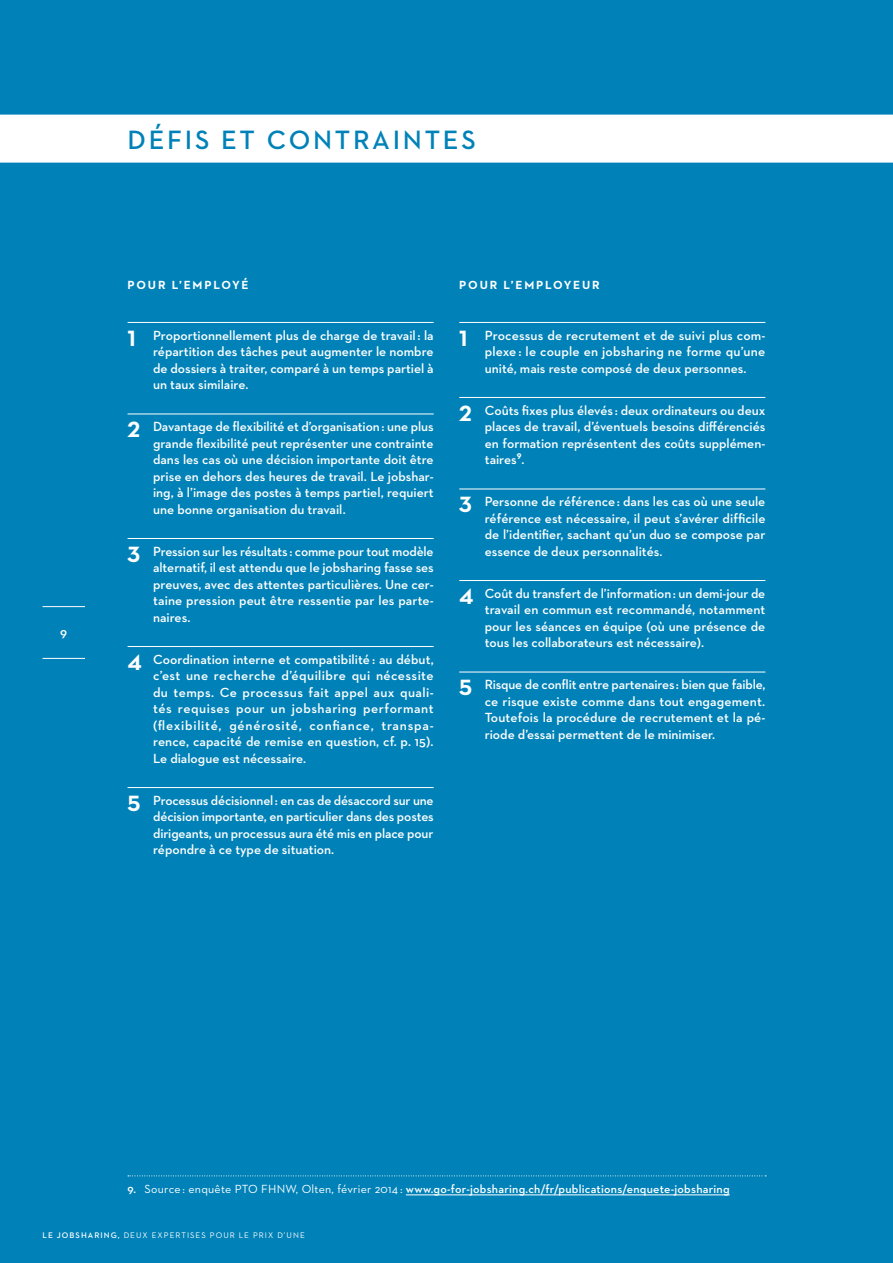
<style>
.page{position:relative;width:893px;height:1263px;background:#0082b8}
.page>*{position:absolute;margin:0;border:0;box-sizing:border-box;transform-origin:0 0}
.gros_titre_G{font:600 27px "Neutraface 2 Text";letter-spacing:.1em;color:#0082b8}
.folio{font:600 13.5px/16.5px "Neutraface 2 Text";color:#fff;text-align:justify}
.notes_1_para{font:600 12px "Neutraface 2 Text";letter-spacing:.02em;color:#fff}
.sous-titre{font:700 12px "Neutraface 2 Text";letter-spacing:.15em;color:#fff}
.pied_de_page{font:8.25px "Neutraface 2 Text";letter-spacing:.125em;color:#fff}
.s1{font-weight:700;font-size:22.5px}
.s2{font-weight:400}
.s3{font-weight:600}
</style>
<div class="page">
<div style="left:0;top:115px;width:893px;height:48px;background:#fff"></div>
<hr style="left:128px;top:322px;width:306px;height:1px;background:#fff">
<hr style="left:128px;top:414px;width:306px;height:1px;background:#fff">
<hr style="left:128px;top:538px;width:306px;height:1px;background:#fff">
<hr style="left:128px;top:646px;width:306px;height:1px;background:#fff">
<hr style="left:128px;top:787px;width:306px;height:1px;background:#fff">
<hr style="left:459px;top:322px;width:306px;height:1px;background:#fff">
<hr style="left:459px;top:397px;width:306px;height:1px;background:#fff">
<hr style="left:459px;top:489px;width:306px;height:1px;background:#fff">
<hr style="left:459px;top:580px;width:306px;height:1px;background:#fff">
<hr style="left:459px;top:672px;width:306px;height:1px;background:#fff">
<hr style="left:43px;top:606px;width:42px;height:1px;background:#fff">
<hr style="left:43px;top:658px;width:42px;height:1px;background:#fff">
<svg style="left:128px;top:1175px;width:638px;height:1px"></svg>
<hr style="left:406px;top:1194px;width:324px;height:1px;background:#fff">
<p class="gros_titre_G" style="left:128px;top:122px;width:350px">DÉFIS ET CONTRAINTES</p>
<p class="folio" style="left:60px;top:624px;width:9px">9</p>
<p class="sous-titre" style="left:128px;top:277px;width:123px">POUR L’EMPLOYÉ</p>
<p class="folio" style="left:153px;top:327px;width:282px;text-indent:-26px"><span class="s1">1</span> Proportionnellement plus de charge de travail : la répartition des tâches peut augmenter le nombre de dossiers à traiter, comparé à un temps partiel à un taux similaire.</p>
<p class="folio" style="left:153px;top:418px;width:282px;text-indent:-26px"><span class="s1">2</span> Davantage de flexibilité et d’organisation: une plus grande flexibilité peut représenter une contrainte dans les cas où une décision importante doit être prise en dehors des heures de travail. Le jobshar&shy;ing, à l’image des postes à temps partiel, requiert une bonne organisation du travail.</p>
<p class="folio" style="left:153px;top:543px;width:282px;text-indent:-26px"><span class="s1">3</span> Pression sur les résultats : comme pour tout modèle alternatif, il est attendu que le jobsharing fasse ses preuves, avec des attentes particulières. Une cer&shy;taine pression peut être ressentie par les parte&shy;naires.</p>
<p class="folio" style="left:153px;top:651px;width:282px;text-indent:-26px"><span class="s1">4</span> Coordination interne et compatibilité : au début, c’est une recherche d’équilibre qui nécessite du temps. Ce processus fait appel aux quali&shy;tés requises pour un jobsharing performant (flexibilité, générosité, confiance, transpa&shy;rence, capacité de remise en question, cf. p. 15).<br>Le dialogue est nécessaire.</p>
<p class="folio" style="left:153px;top:792px;width:282px;text-indent:-26px"><span class="s1">5</span> Processus décisionnel: en cas de désaccord sur une décision importante, en particulier dans des postes dirigeants, un processus aura été mis en place pour répondre à ce type de situation.</p>
<p class="sous-titre" style="left:459px;top:277px;width:142px">POUR L’EMPLOYEUR</p>
<p class="folio" style="left:485px;top:327px;width:282px;text-indent:-26px"><span class="s1">1</span> Processus de recrutement et de suivi plus com&shy;plexe : le couple en jobsharing ne forme qu’une unité, mais reste composé de deux personnes.</p>
<p class="folio" style="left:485px;top:402px;width:282px;text-indent:-26px"><span class="s1">2</span> Coûts fixes plus élevés : deux ordinateurs ou deux places de travail, d’éventuels besoins différenciés en formation représentent des coûts supplémen&shy;taires<sup>9</sup>.</p>
<p class="folio" style="left:485px;top:493px;width:282px;text-indent:-26px"><span class="s1">3</span> Personne de référence: dans les cas où une seule référence est nécessaire, il peut s’avérer difficile de l’identifier, sachant qu’un duo se compose par essence de deux personnalités.</p>
<p class="folio" style="left:485px;top:585px;width:282px;text-indent:-26px"><span class="s1">4</span> Coût du transfert de l’information: un demi-jour de travail en commun est recommandé, notamment pour les séances en équipe (où une présence de tous les collaborateurs est nécessaire).</p>
<p class="folio" style="left:485px;top:676px;width:282px;text-indent:-26px"><span class="s1">5</span> Risque de conflit entre partenaires: bien que faible, ce risque existe comme dans tout engagement.<br>Toutefois la procédure de recrutement et la pé&shy;riode d’essai permettent de le minimiser.</p>
<p class="notes_1_para" style="left:128px;top:1181px;width:604px">9. <span class="s2">Source : enquête PTO FHNW, Olten, février 2014 :</span> www.go-for-jobsharing.ch/fr/publications/enquete-jobsharing</p>
<p class="pied_de_page" style="left:43px;top:1229px;width:264px"><span class="s3">LE JOBSHARING,</span> DEUX EXPERTISES POUR LE PRIX D’UNE</p>
</div>
